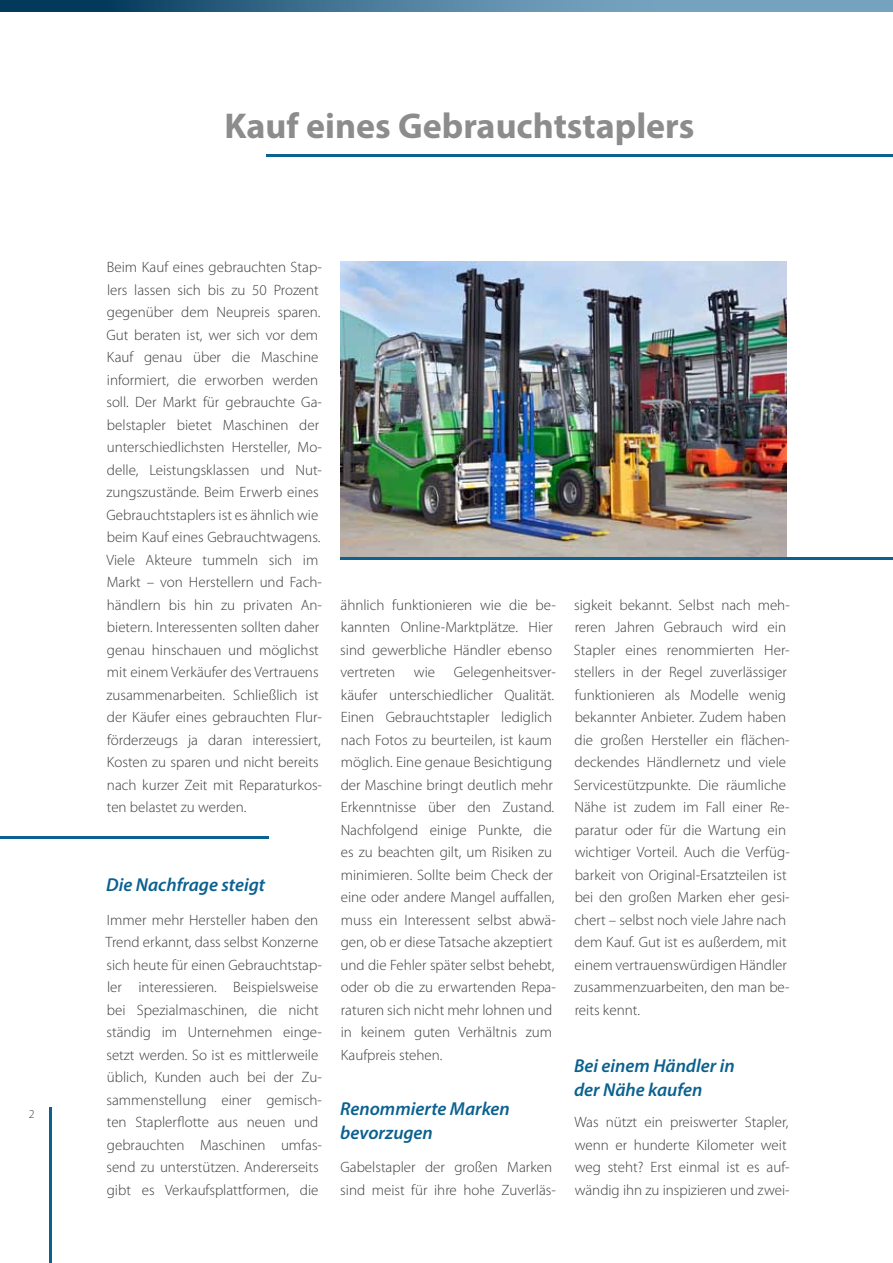
<style>
.page{position:relative;width:893px;height:1263px;background:#fff}
.page>*{position:absolute;margin:0;border:0;box-sizing:border-box;transform-origin:0 0}
.t1{font:700 36px "Myriad Pro";color:#8c8c8c}
.t2{font:italic 600 18.75px/24px "Myriad Pro";color:#0b618f}
.t3{font:300 15px/22.5px "Myriad Pro";color:#3c3c3c}
.t4{font:300 12px "Myriad Pro";color:#3c3c3c}
</style>
<div class="page">
<hr style="left:49px;top:1108px;width:2px;height:155px;background:#0b618f">
<hr style="left:0;top:836px;width:268px;height:3px;background:#0b618f">
<hr style="left:267px;top:154px;width:626px;height:3px;background:#0b618f">
<svg style="left:0;top:0;width:893px;height:12px"></svg>
<img style="left:340px;top:261px;width:447px;height:296px">
<hr style="left:340px;top:557px;width:553px;height:2px;background:#0b618f">
<p class="t4" style="left:29px;top:1106px;width:7px">2</p>
<h1 class="t1" style="left:225px;top:102px;width:472px">Kauf eines Gebrauchtstaplers</h1>
<p class="t3" style="left:106px;top:256px;width:217px">Beim Kauf eines gebrauchten Stap&shy;lers lassen sich bis zu 50 Prozent gegenüber dem Neupreis sparen.<br>Gut beraten ist, wer sich vor dem Kauf genau über die Maschine informiert, die erworben werden soll. Der Markt für gebrauchte Ga&shy;belstapler bietet Maschinen der unterschiedlichsten Hersteller, Mo&shy;delle, Leistungsklassen und Nut&shy;zungszustände. Beim Erwerb eines Gebrauchtstaplers ist es ähnlich wie beim Kauf eines Gebrauchtwagens.<br>Viele Akteure tummeln sich im Markt – von Herstellern und Fach&shy;händlern bis hin zu privaten An&shy;bietern. Interessenten sollten daher genau hinschauen und möglichst mit einem Verkäufer des Vertrauens zusammenarbeiten. Schließlich ist der Käufer eines gebrauchten Flur&shy;förderzeugs ja daran interessiert, Kosten zu sparen und nicht bereits nach kurzer Zeit mit Reparaturkos&shy;ten belastet zu werden.</p>
<p class="t2" style="left:106px;top:872px;width:160px">Die Nachfrage steigt</p>
<p class="t3" style="left:106px;top:908px;width:218px">Immer mehr Hersteller haben den Trend erkannt, dass selbst Konzerne sich heute für einen Gebrauchtstap&shy;ler interessieren. Beispielsweise bei Spezialmaschinen, die nicht ständig im Unternehmen einge&shy;setzt werden. So ist es mittlerweile üblich, Kunden auch bei der Zu&shy;sammenstellung einer gemisch&shy;ten Staplerflotte aus neuen und gebrauchten Maschinen umfas&shy;send zu unterstützen. Andererseits gibt es Verkaufsplattformen, die</p>
<p class="t3" style="left:340px;top:593px;width:217px">ähnlich funktionieren wie die be&shy;kannten Online-Marktplätze. Hier sind gewerbliche Händler ebenso vertreten wie Gelegenheitsver&shy;käufer unterschiedlicher Qualität.<br>Einen Gebrauchtstapler lediglich nach Fotos zu beurteilen, ist kaum möglich. Eine genaue Besichtigung der Maschine bringt deutlich mehr Erkenntnisse über den Zustand.<br>Nachfolgend einige Punkte, die es zu beachten gilt, um Risiken zu minimieren. Sollte beim Check der eine oder andere Mangel auffallen, muss ein Interessent selbst abwä&shy;gen, ob er diese Tatsache akzeptiert und die Fehler später selbst behebt, oder ob die zu erwartenden Repa&shy;raturen sich nicht mehr lohnen und in keinem guten Verhältnis zum Kaufpreis stehen.</p>
<p class="t2" style="left:340px;top:1096px;width:171px">Renommierte Marken bevorzugen</p>
<p class="t3" style="left:340px;top:1156px;width:217px">Gabelstapler der großen Marken sind meist für ihre hohe Zuverläs-</p>
<p class="t3" style="left:574px;top:593px;width:217px">sigkeit bekannt. Selbst nach meh&shy;reren Jahren Gebrauch wird ein<br>Stapler eines renommierten Her&shy;stellers in der Regel zuverlässiger funktionieren als Modelle wenig bekannter Anbieter. Zudem haben die großen Hersteller ein flächen&shy;deckendes Händlernetz und viele<br>Servicestützpunkte. Die räumliche<br>Nähe ist zudem im Fall einer Re&shy;paratur oder für die Wartung ein wichtiger Vorteil. Auch die Verfüg&shy;barkeit von Original-Ersatzteilen ist bei den großen Marken eher gesi&shy;chert – selbst noch viele Jahre nach dem Kauf. Gut ist es außerdem, mit einem vertrauenswürdigen Händler zusammenzuarbeiten, den man be&shy;reits kennt.</p>
<p class="t2" style="left:574px;top:1053px;width:162px">Bei einem Händler in der Nähe kaufen</p>
<p class="t3" style="left:574px;top:1111px;width:217px">Was nützt ein preiswerter Stapler, wenn er hunderte Kilometer weit weg steht? Erst einmal ist es auf&shy;wändig ihn zu inspizieren und zwei-</p>
</div>
